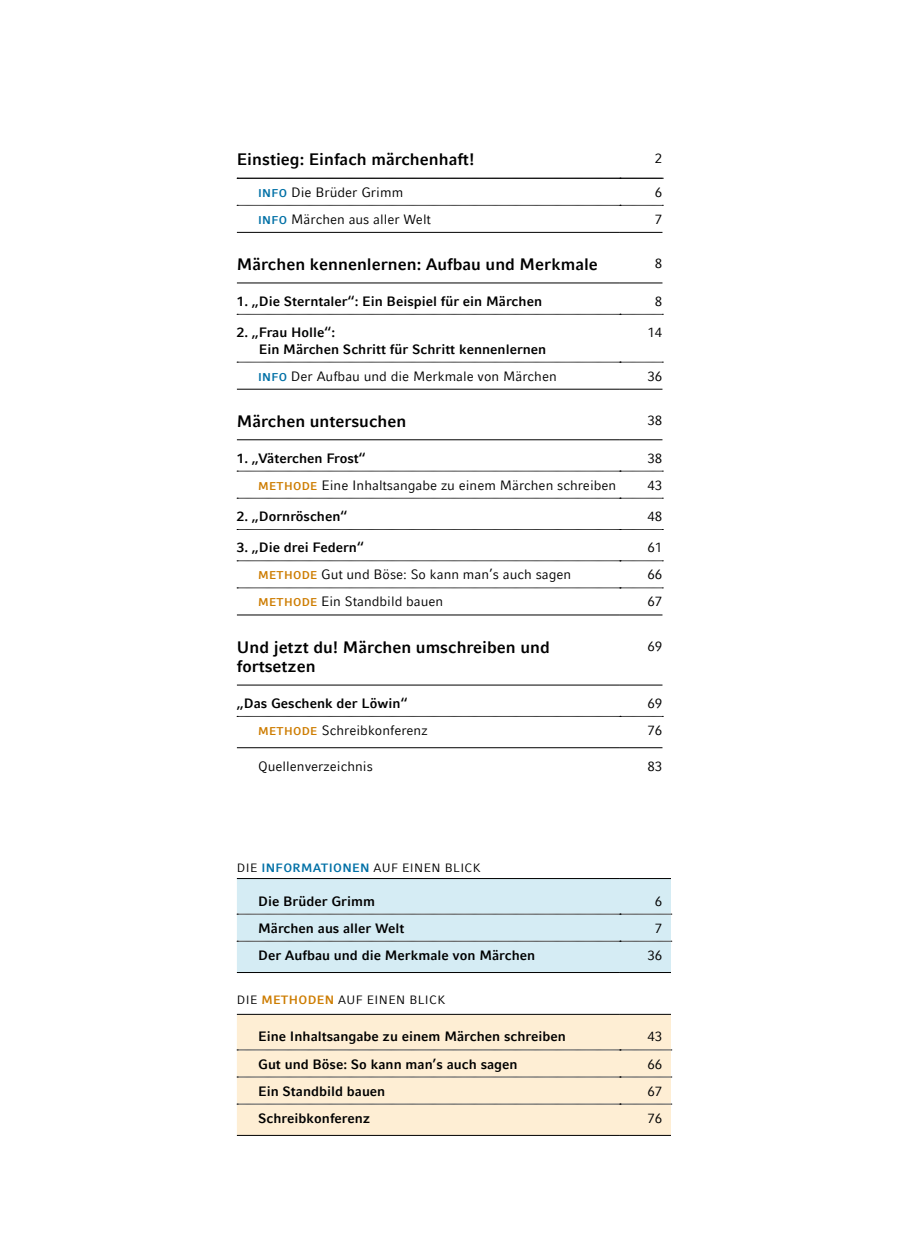
<style>
.page{position:relative;width:915px;height:1234px;background:#fff}
.page>*{position:absolute;margin:0;border:0;box-sizing:border-box;transform-origin:0 0}
.t1{font:700 16.5px/19.5px "Compatil Fact LT Com";color:#000}
.t2{font:700 13.5px/16.5px "Compatil Fact LT Com";color:#000}
.t3{font:13.5px "Compatil Fact LT Com";color:#000}
.t4{font:12px "Compatil Fact LT Com";letter-spacing:.03em;color:#000}
.s1{font-weight:700;font-size:11.25px;color:#0070a6}
.s2{font-weight:700;font-size:11.25px;color:#cd7c00}
.s3{font-weight:700;color:#0070a6}
.s4{font-weight:700;color:#cd7c00}
</style>
<div class="page">
<svg style="left:237px;top:205px;width:426px;height:1px"></svg>
<svg style="left:237px;top:560px;width:426px;height:1px"></svg>
<svg style="left:237px;top:587px;width:426px;height:1px"></svg>
<svg style="left:237px;top:178px;width:426px;height:1px"></svg>
<hr style="left:237px;top:232px;width:382px;height:1px;background:#000">
<hr style="left:619px;top:232px;width:43px;height:1px;background:#000">
<hr style="left:237px;top:389px;width:382px;height:1px;background:#000">
<hr style="left:619px;top:389px;width:43px;height:1px;background:#000">
<hr style="left:237px;top:439px;width:382px;height:1px;background:#000">
<hr style="left:619px;top:439px;width:43px;height:1px;background:#000">
<svg style="left:237px;top:471px;width:426px;height:1px"></svg>
<svg style="left:237px;top:498px;width:426px;height:1px"></svg>
<hr style="left:237px;top:614px;width:382px;height:1px;background:#000">
<hr style="left:619px;top:614px;width:43px;height:1px;background:#000">
<hr style="left:237px;top:684px;width:382px;height:1px;background:#000">
<hr style="left:619px;top:684px;width:43px;height:1px;background:#000">
<hr style="left:237px;top:282px;width:382px;height:1px;background:#000">
<hr style="left:619px;top:282px;width:43px;height:1px;background:#000">
<svg style="left:237px;top:716px;width:426px;height:1px"></svg>
<hr style="left:237px;top:747px;width:382px;height:1px;background:#000">
<hr style="left:619px;top:747px;width:43px;height:1px;background:#000">
<svg style="left:237px;top:529px;width:426px;height:1px"></svg>
<svg style="left:237px;top:314px;width:426px;height:1px"></svg>
<svg style="left:237px;top:362px;width:426px;height:1px"></svg>
<div style="left:237px;top:878px;width:434px;height:94px;background:#d5ecf4"></div>
<hr style="left:237px;top:878px;width:382px;height:1px;background:#000">
<hr style="left:619px;top:878px;width:51px;height:1px;background:#000">
<hr style="left:237px;top:972px;width:382px;height:1px;background:#000">
<hr style="left:619px;top:972px;width:51px;height:1px;background:#000">
<div style="left:237px;top:1014px;width:433px;height:120px;background:#feeed4"></div>
<svg style="left:237px;top:1049px;width:434px;height:1px"></svg>
<svg style="left:237px;top:1076px;width:434px;height:1px"></svg>
<svg style="left:237px;top:1103px;width:434px;height:1px"></svg>
<hr style="left:237px;top:1013px;width:382px;height:1px;background:#000">
<hr style="left:619px;top:1013px;width:51px;height:1px;background:#000">
<hr style="left:237px;top:1134px;width:382px;height:1px;background:#000">
<hr style="left:619px;top:1134px;width:51px;height:1px;background:#000">
<p class="t1" style="left:237px;top:150px;width:239px">Einstieg: Einfach märchenhaft!</p>
<p class="t3" style="left:654px;top:151px;width:9px">2</p>
<p class="t3" style="left:258px;top:184px;width:146px"><span class="s1">INFO</span> Die Brüder Grimm</p>
<p class="t3" style="left:654px;top:184px;width:9px">6</p>
<p class="t3" style="left:258px;top:211px;width:174px"><span class="s1">INFO</span> Märchen aus aller Welt</p>
<p class="t3" style="left:654px;top:211px;width:9px">7</p>
<p class="t1" style="left:237px;top:255px;width:362px">Märchen kennenlernen: Aufbau und Merkmale</p>
<p class="t3" style="left:654px;top:255px;width:9px">8</p>
<p class="t2" style="left:237px;top:293px;width:306px">1. „Die Sterntaler“: Ein Beispiel für ein Märchen</p>
<p class="t3" style="left:654px;top:293px;width:9px">8</p>
<p class="t2" style="left:259px;top:324px;width:289px;text-indent:-22px">2. „ Frau Holle“:<br>Ein Märchen Schritt für Schritt kennenlernen</p>
<p class="t3" style="left:647px;top:324px;width:17px">14</p>
<p class="t3" style="left:258px;top:368px;width:300px"><span class="s1">INFO</span> Der Aufbau und die Merkmale von Märchen</p>
<p class="t3" style="left:647px;top:368px;width:17px">36</p>
<p class="t1" style="left:237px;top:411px;width:171px">Märchen untersuchen</p>
<p class="t3" style="left:647px;top:412px;width:17px">38</p>
<p class="t2" style="left:237px;top:449px;width:130px">1. „Väterchen Frost“</p>
<p class="t3" style="left:647px;top:450px;width:17px">38</p>
<p class="t3" style="left:258px;top:477px;width:359px"><span class="s2">METHODE</span> Eine Inhaltsangabe zu einem Märchen schreiben</p>
<p class="t3" style="left:647px;top:477px;width:17px">43</p>
<p class="t2" style="left:237px;top:508px;width:112px">2. „Dornröschen“</p>
<p class="t3" style="left:647px;top:508px;width:17px">48</p>
<p class="t2" style="left:237px;top:539px;width:129px">3. „Die drei Federn“</p>
<p class="t3" style="left:647px;top:539px;width:17px">61</p>
<p class="t3" style="left:258px;top:566px;width:314px"><span class="s2">METHODE</span> Gut und Böse: So kann man’s auch sagen</p>
<p class="t3" style="left:647px;top:566px;width:17px">66</p>
<p class="t3" style="left:258px;top:593px;width:187px"><span class="s2">METHODE</span> Ein Standbild bauen</p>
<p class="t3" style="left:647px;top:593px;width:17px">67</p>
<p class="t1" style="left:237px;top:637px;width:314px">Und jetzt du! Märchen umschreiben und fortsetzen</p>
<p class="t3" style="left:647px;top:638px;width:17px">69</p>
<p class="t2" style="left:237px;top:695px;width:172px">„Das Geschenk der Löwin“</p>
<p class="t3" style="left:647px;top:695px;width:17px">69</p>
<p class="t3" style="left:258px;top:722px;width:171px"><span class="s2">METHODE</span> Schreibkonferenz</p>
<p class="t3" style="left:647px;top:722px;width:17px">76</p>
<p class="t3" style="left:258px;top:757px;width:116px">Quellenverzeichnis</p>
<p class="t3" style="left:647px;top:757px;width:17px">83</p>
<p class="t4" style="left:237px;top:861px;width:245px">DIE <span class="s3">INFORMATIONEN</span> AUF EINEN BLICK</p>
<p class="t2" style="left:258px;top:892px;width:118px">Die Brüder Grimm</p>
<p class="t3" style="left:654px;top:892px;width:9px">6</p>
<p class="t2" style="left:258px;top:919px;width:148px">Märchen aus aller Welt</p>
<p class="t3" style="left:654px;top:919px;width:9px">7</p>
<p class="t2" style="left:258px;top:946px;width:278px">Der Aufbau und die Merkmale von Märchen</p>
<p class="t3" style="left:647px;top:947px;width:17px">36</p>
<p class="t4" style="left:237px;top:992px;width:210px">DIE <span class="s4">METHODEN</span> AUF EINEN BLICK</p>
<p class="t2" style="left:258px;top:1028px;width:309px">Eine Inhaltsangabe zu einem Märchen schreiben</p>
<p class="t3" style="left:647px;top:1028px;width:17px">43</p>
<p class="t2" style="left:258px;top:1055px;width:261px">Gut und Böse: So kann man’s auch sagen</p>
<p class="t3" style="left:647px;top:1055px;width:17px">66</p>
<p class="t2" style="left:258px;top:1082px;width:129px">Ein Standbild bauen</p>
<p class="t3" style="left:647px;top:1082px;width:17px">67</p>
<p class="t2" style="left:258px;top:1109px;width:113px">Schreibkonferenz</p>
<p class="t3" style="left:647px;top:1109px;width:17px">76</p>
</div>
